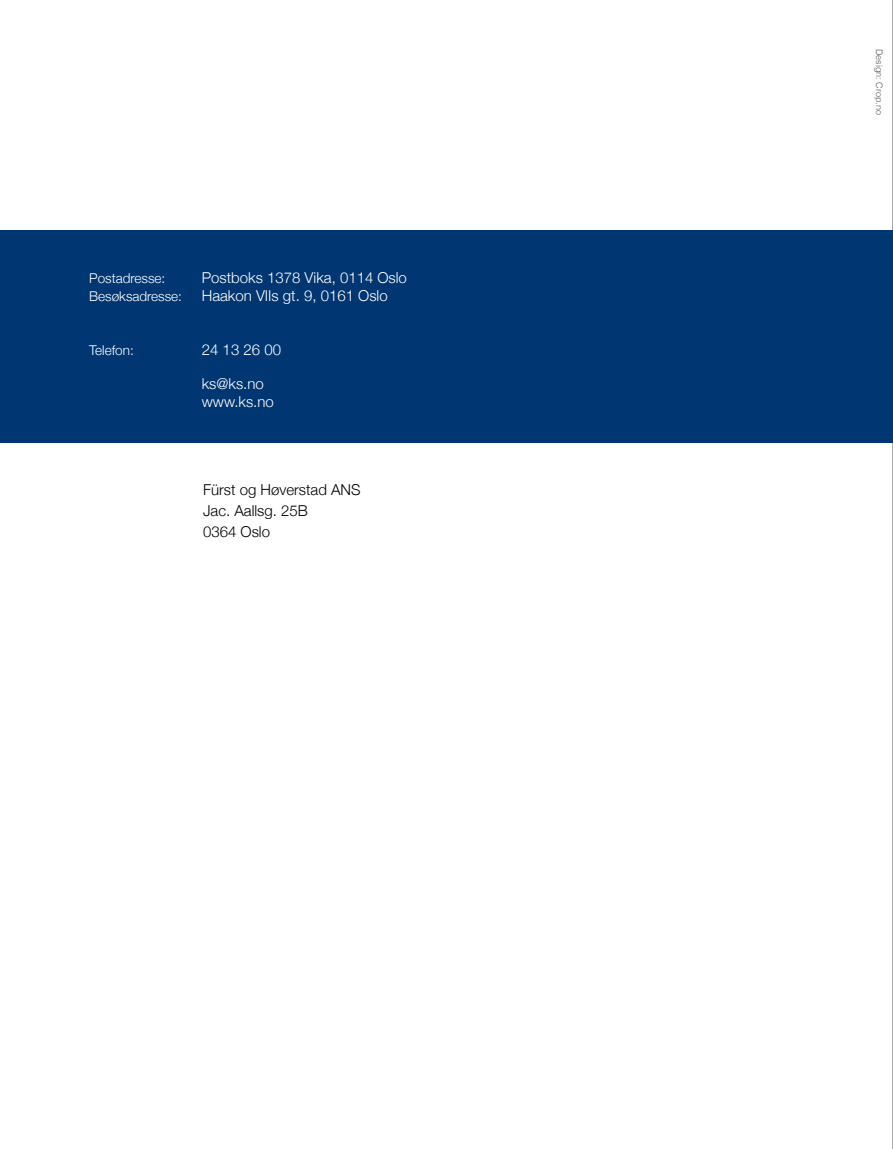
<style>
.page{position:relative;width:893px;height:1149px;background:#fff}
.page>*{position:absolute;margin:0;border:0;box-sizing:border-box;transform-origin:0 0}
.t1{font:300 15px/18px "Helvetica Neue";color:#fff}
.t2{font:300 15px/21px "Helvetica Neue";color:#000}
.t3{font:300 13.5px "Helvetica Neue";color:#fff}
.t4{font:300 9px "Helvetica";color:#575756}
</style>
<div class="page">
<hr style="left:892px;top:0;width:1px;height:1148px;background:#585553">
<div style="left:0;top:230px;width:893px;height:212px;background:#003671"></div>
<p class="t3" style="left:89px;top:267px;width:78px">Postadresse:</p>
<p class="t1" style="left:202px;top:267px;width:207px">Postboks 1378 Vika, 0114 Oslo</p>
<p class="t3" style="left:89px;top:285px;width:94px">Besøksadresse:</p>
<p class="t1" style="left:202px;top:285px;width:187px">Haakon VIIs gt. 9, 0161 Oslo</p>
<p class="t3" style="left:89px;top:339px;width:46px">Telefon:</p>
<p class="t1" style="left:202px;top:339px;width:81px">24 13 26 00</p>
<p class="t1" style="left:202px;top:373px;width:73px">ks@ks.no www.ks.no</p>
<p class="t2" style="left:203px;top:478px;width:159px">Fürst og Høverstad ANS<br>Jac. Aallsg. 25B<br>0364 Oslo</p>
<p class="t4" style="left:887px;top:49px;width:68px;rotate:90deg">Design: Crop.no</p>
</div>
